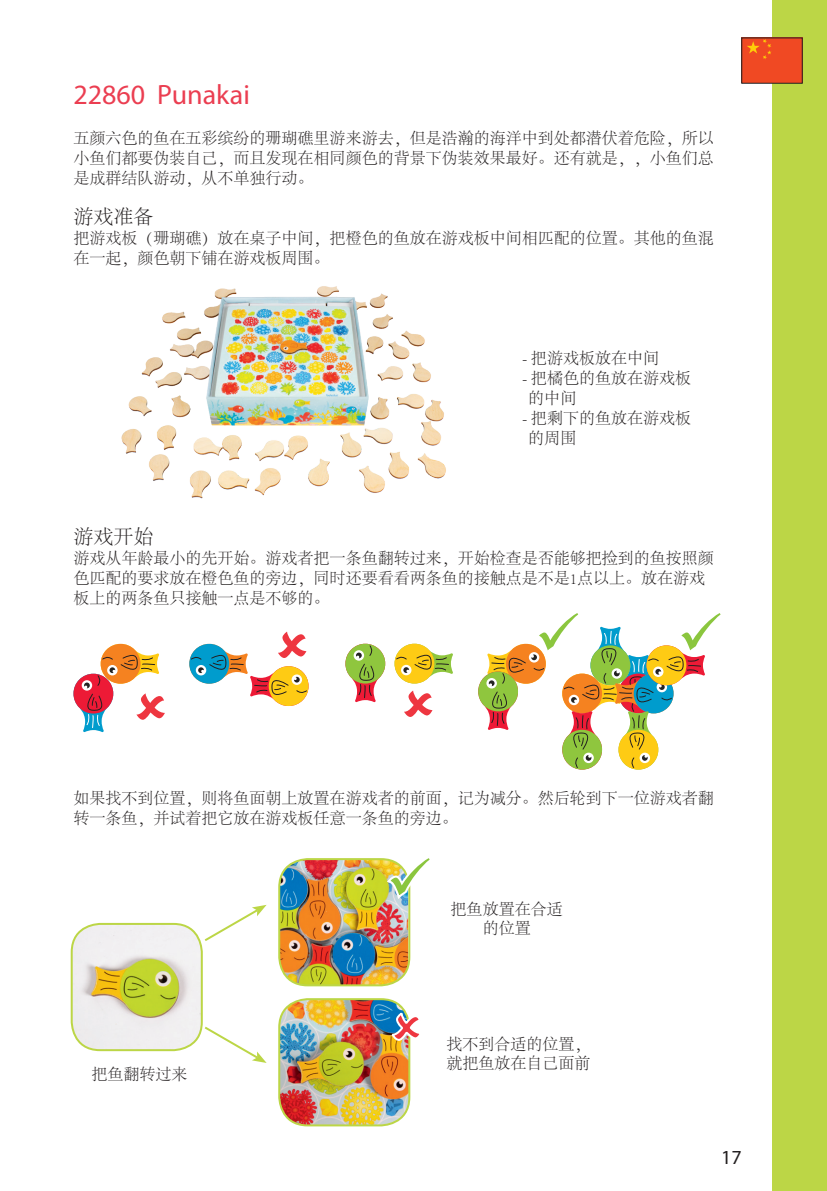
<style>
.page{position:relative;width:827px;height:1191px;background:#fff}
.page>*{position:absolute;margin:0;border:0;box-sizing:border-box;transform-origin:0 0}
.t1{font:28px "Myriad Pro";color:#eb3e51}
.t2{font:300 20px "Adobe Song Std";color:#231f20}
.t3{font:20px "Myriad Pro";color:#231f20}
.t4{font:300 16px/20px "Adobe Song Std";color:#231f20}
</style>
<div class="page">
<div style="left:772px;top:0;width:54px;height:1191px;background:#bcd646"></div>
<svg style="left:189px;top:631px;width:120px;height:75px"></svg>
<svg style="left:345px;top:643px;width:108px;height:74px"></svg>
<svg style="left:73px;top:643px;width:92px;height:89px"></svg>
<svg style="left:478px;top:613px;width:242px;height:157px"></svg>
<div style="left:741px;top:38px;width:61px;height:45px;background:#f04923"></div>
<svg style="left:747px;top:39px;width:24px;height:20px"></svg>
<div style="left:741px;top:37px;width:61px;height:47px;border:1px solid #231f20"></div>
<img style="left:121px;top:286px;width:325px;height:213px">
<img style="left:72px;top:924px;width:130px;height:126px">
<div style="left:71px;top:923px;width:132px;height:128px;border:2px solid #bcd646;border-radius:28px"></div>
<img style="left:279px;top:861px;width:129px;height:124px">
<div style="left:278px;top:858px;width:132px;height:128px;border:2px solid #bcd646;border-radius:28px"></div>
<img style="left:279px;top:999px;width:130px;height:126px">
<div style="left:278px;top:998px;width:132px;height:128px;border:2px solid #bcd646;border-radius:28px"></div>
<svg style="left:204px;top:905px;width:62px;height:36px"></svg>
<svg style="left:202px;top:1024px;width:64px;height:39px"></svg>
<svg style="left:389px;top:1009px;width:31px;height:32px"></svg>
<svg style="left:385px;top:858px;width:45px;height:43px"></svg>
<p class="t1" style="left:73px;top:77px;width:178px">22860 Punakai</p>
<p class="t4" style="left:73px;top:128px;width:641px;text-align:justify">五颜六色的鱼在五彩缤纷的珊瑚礁里游来游去，但是浩瀚的海洋中到处都潜伏着危险，所以小鱼们都要伪装自己，而且发现在相同颜色的背景下伪装效果最好。还有就是，，小鱼们总是成群结队游动，从不单独行动。</p>
<p class="t2" style="left:73px;top:205px;width:82px">游戏准备</p>
<p class="t4" style="left:73px;top:228px;width:641px">把游戏板（珊瑚礁）放在桌子中间，把橙色的鱼放在游戏板中间相匹配的位置。其他的鱼混在一起，颜色朝下铺在游戏板周围。</p>
<p class="t4" style="left:521px;top:348px;width:139px">- 把游戏板放在中间</p>
<p class="t4" style="left:528px;top:368px;width:164px;text-indent:-7px">- 把橘色的鱼放在游戏板的中间</p>
<p class="t4" style="left:528px;top:408px;width:164px;text-indent:-7px">- 把剩下的鱼放在游戏板的周围</p>
<p class="t2" style="left:73px;top:525px;width:82px">游戏开始</p>
<p class="t4" style="left:73px;top:548px;width:641px">游戏从年龄最小的先开始。游戏者把一条鱼翻转过来，开始检查是否能够把捡到的鱼按照颜色匹配的要求放在橙色鱼的旁边，同时还要看看两条鱼的接触点是不是1点以上。放在游戏板上的两条鱼只接触一点是不够的。</p>
<p class="t4" style="left:73px;top:788px;width:641px">如果找不到位置，则将鱼面朝上放置在游戏者的前面，记为减分。然后轮到下一位游戏者翻转一条鱼，并试着把它放在游戏板任意一条鱼的旁边。</p>
<p class="t4" style="left:450px;top:900px;width:114px;line-height:19.2px;text-align:center">把鱼放置在合适的位置</p>
<p class="t4" style="left:91px;top:1064px;width:97px">把鱼翻转过来</p>
<p class="t4" style="left:446px;top:1035px;width:145px;line-height:19.2px">找不到合适的位置，就把鱼放在自己面前</p>
<p class="t3" style="left:721px;top:1144px;width:22px">17</p>
</div>
